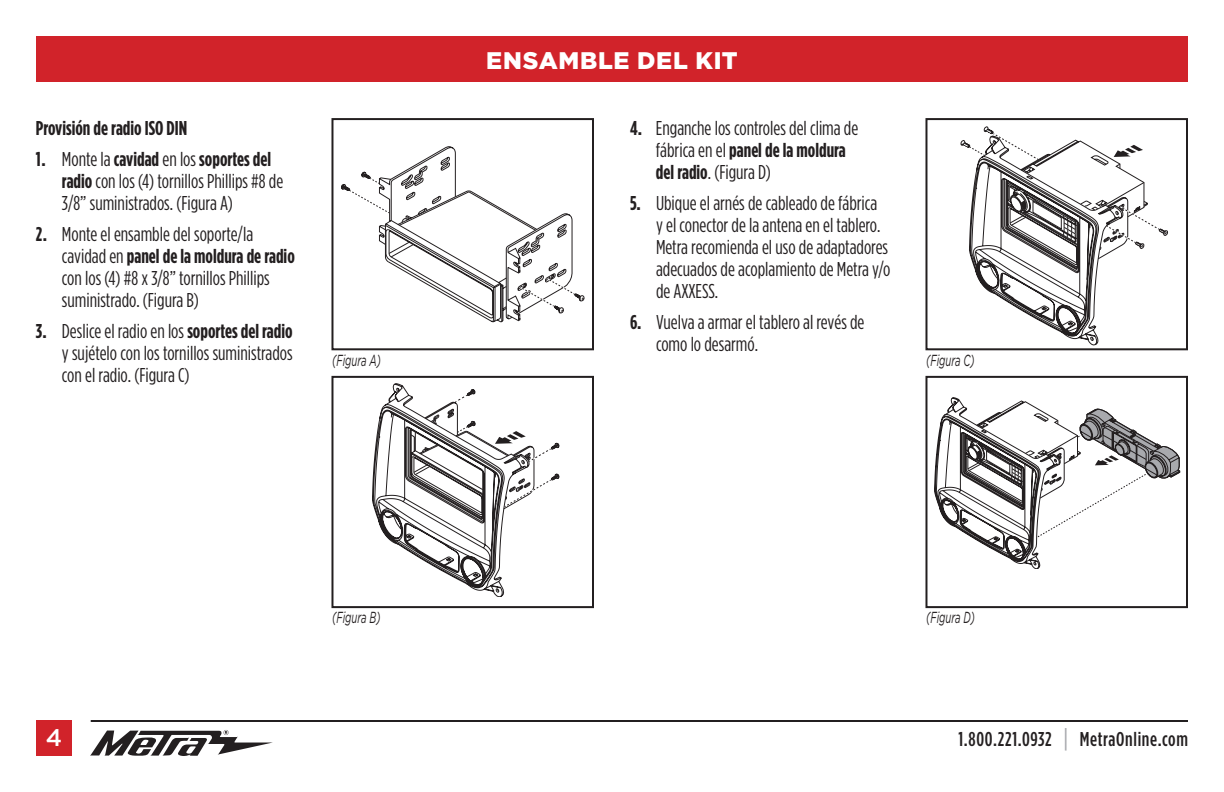
<style>
.page{position:relative;width:1224px;height:792px;background:#fff}
.page>*{position:absolute;margin:0;border:0;box-sizing:border-box;transform-origin:0 0}
.t1{font:900 24px "Gotham";letter-spacing:.03em;color:#fff}
.t2{font:500 24px "Gotham";color:#fff}
.t3{font:20px/22px "Gotham Condensed";color:#231f20}
.t4{font:500 20px "Gotham Condensed";letter-spacing:.035em;color:#231f20}
.t5{font:700 20px "Gotham Condensed";color:#231f20}
.t6{font:italic 16px "Gotham";color:#231f20;scale:.6 1}
.s1{font-weight:700}
.s2{font-size:26px;color:#a8a9ad}
</style>
<div class="page">
<div style="left:36px;top:36px;width:1152px;height:45px;background:#d1232a"></div>
<svg style="left:90px;top:730px;width:183px;height:26px"></svg>
<hr style="left:91px;top:720px;width:1097px;height:2px;background:#231f20">
<div style="left:36px;top:720px;width:36px;height:36px;background:#d1232a"></div>
<svg style="left:341px;top:146px;width:243px;height:176px"></svg>
<div style="left:331px;top:118px;width:263px;height:232px;border:2px solid #231f20"></div>
<svg style="left:961px;top:126px;width:207px;height:219px"></svg>
<div style="left:925px;top:118px;width:263px;height:232px;border:2px solid #231f20"></div>
<svg style="left:372px;top:384px;width:187px;height:213px"></svg>
<div style="left:331px;top:376px;width:263px;height:232px;border:2px solid #231f20"></div>
<svg style="left:934px;top:398px;width:246px;height:171px"></svg>
<div style="left:925px;top:376px;width:263px;height:232px;border:2px solid #231f20"></div>
<p class="t5" style="left:36px;top:117px;width:153px">Provisión de radio ISO DIN</p>
<p class="t3" style="left:62px;top:148px;width:223px;text-indent:-26px"><span class="s1">1.</span> Monte la <span class="s1">cavidad</span> en los <span class="s1">soportes del radio</span> con los (4) tornillos Phillips #8 de<br>3/8” suministrados. (Figura A)</p>
<p class="t3" style="left:62px;top:223px;width:234px;text-indent:-26px"><span class="s1">2.</span> Monte el ensamble del soporte/la cavidad en <span class="s1">panel de la moldura de radio </span>con los (4) #8 x 3/8” tornillos Phillips suministrado. (Figura B)</p>
<p class="t3" style="left:62px;top:320px;width:232px;text-align:justify;text-indent:-26px"><span class="s1">3.</span> Deslice el radio en los <span class="s1">soportes del radio </span>y sujételo con los tornillos suministrados con el radio. (Figura C)</p>
<p class="t1" style="left:486px;top:46px;width:253px">ENSAMBLE DEL KIT</p>
<p class="t3" style="left:656px;top:117px;width:204px;text-indent:-26px"><span class="s1">4.</span> Enganche los controles del clima de fábrica en el <span class="s1">panel de la moldura del radio</span>. (Figura D)</p>
<p class="t3" style="left:656px;top:192px;width:236px;text-indent:-26px"><span class="s1">5.</span> Ubique el arnés de cableado de fábrica<br>y el conector de la antena en el tablero.<br>Metra recomienda el uso de adaptadores adecuados de acoplamiento de Metra y/o de AXXESS.</p>
<p class="t3" style="left:656px;top:311px;width:210px;text-indent:-26px"><span class="s1">6.</span> Vuelva a armar el tablero al revés de como lo desarmó.</p>
<p class="t6" style="left:332px;top:351px;width:83px">(Figura A)</p>
<p class="t6" style="left:926px;top:351px;width:82px">(Figura C)</p>
<p class="t6" style="left:332px;top:609px;width:82px">(Figura B)</p>
<p class="t6" style="left:926px;top:609px;width:83px">(Figura D)</p>
<p class="t2" style="left:46px;top:724px;width:18px">4</p>
<p class="t4" style="left:959px;top:728px;width:231px">1.800.221.0932 <span class="s2">|</span> MetraOnline.com</p>
</div>
